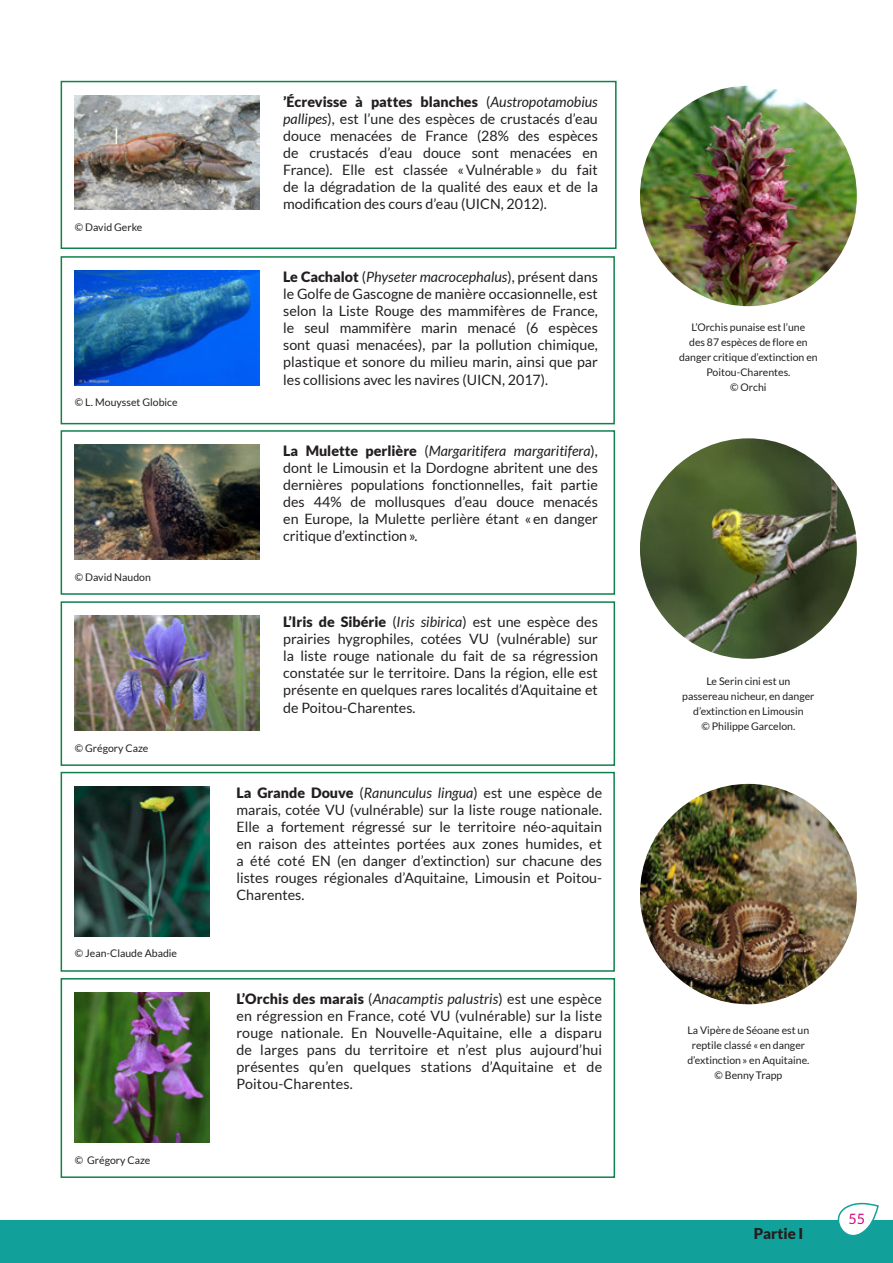
<style>
.page{position:relative;width:893px;height:1263px;background:#fff}
.page>*{position:absolute;margin:0;border:0;box-sizing:border-box;transform-origin:0 0}
.t1{font:900 15px "Lato";color:#231f20}
.t2{font:14.25px/17.1px "Lato";color:#231f20;text-align:justify}
.t3{font:14.25px "Lato";color:#d6017f}
.t4{font:10.5px/15px "Lato";color:#231f20;text-align:center}
.s1{font-weight:900}
.s2{font-style:italic}
</style>
<div class="page">
<div style="left:0;top:1220px;width:893px;height:43px;background:#12a19a"></div>
<svg style="left:837px;top:1202px;width:42px;height:33px"></svg>
<img style="left:640px;top:86px;width:217px;height:220px">
<img style="left:640px;top:438px;width:217px;height:221px">
<img style="left:640px;top:784px;width:217px;height:220px">
<img style="left:75px;top:95px;width:184px;height:115px">
<div style="left:61px;top:81px;width:556px;height:168px;border:2px solid #0f814a"></div>
<img style="left:75px;top:270px;width:184px;height:115px">
<div style="left:61px;top:256px;width:554px;height:168px;border:2px solid #0f814a"></div>
<img style="left:75px;top:444px;width:184px;height:115px">
<div style="left:61px;top:430px;width:554px;height:165px;border:2px solid #0f814a"></div>
<img style="left:75px;top:616px;width:184px;height:114px">
<div style="left:61px;top:601px;width:554px;height:165px;border:2px solid #0f814a"></div>
<img style="left:75px;top:786px;width:134px;height:150px">
<div style="left:61px;top:772px;width:554px;height:200px;border:2px solid #0f814a"></div>
<img style="left:75px;top:992px;width:134px;height:150px">
<div style="left:61px;top:978px;width:554px;height:200px;border:2px solid #0f814a"></div>
<p class="t4" style="left:75px;top:220px;width:69px">© David Gerke</p>
<p class="t4" style="left:75px;top:395px;width:104px">© L. Mouysset Globice</p>
<p class="t4" style="left:75px;top:569px;width:78px">© David Naudon</p>
<p class="t4" style="left:75px;top:740px;width:75px">© Grégory Caze</p>
<p class="t4" style="left:75px;top:946px;width:104px">© Jean-Claude Abadie</p>
<p class="t4" style="left:75px;top:1152px;width:77px">© Grégory Caze</p>
<p class="t2" style="left:283px;top:93px;width:316px"><span class="s1">’Écrevisse à pattes blanches</span> (<span class="s2">Austropotamobius pallipes</span>), est l’une des espèces de crustacés d’eau douce menacées de France (28% des espèces de crustacés d’eau douce sont menacées en France). Elle est classée «Vulnérable» du fait de la dégradation de la qualité des eaux et de la modification des cours d’eau (UICN, 2012).</p>
<p class="t2" style="left:283px;top:268px;width:316px"><span class="s1">Le Cachalot</span> (<span class="s2">Physeter macrocephalus</span>), présent dans le Golfe de Gascogne de manière occasionnelle, est selon la Liste Rouge des mammifères de France, le seul mammifère marin menacé (6 espèces sont quasi menacées), par la pollution chimique, plastique et sonore du milieu marin, ainsi que par les collisions avec les navires (UICN, 2017).</p>
<p class="t2" style="left:283px;top:442px;width:316px"><span class="s1">La Mulette perlière</span> (<span class="s2">Margaritifera margaritifera</span>), dont le Limousin et la Dordogne abritent une des dernières populations fonctionnelles, fait partie des 44% de mollusques d’eau douce menacés en Europe, la Mulette perlière étant «en danger critique d’extinction».</p>
<p class="t2" style="left:283px;top:613px;width:316px"><span class="s1">L’Iris de Sibérie</span> (<span class="s2">Iris sibirica</span>) est une espèce des prairies hygrophiles, cotées VU (vulnérable) sur la liste rouge nationale du fait de sa régression constatée sur le territoire. Dans la région, elle est présente en quelques rares localités d’Aquitaine et de Poitou-Charentes.</p>
<p class="t2" style="left:236px;top:784px;width:367px"><span class="s1">La Grande Douve</span> (<span class="s2">Ranunculus lingua</span>) est une espèce de marais, cotée VU (vulnérable) sur la liste rouge nationale.<br>Elle a fortement régressé sur le territoire néo-aquitain en raison des atteintes portées aux zones humides, et a été coté EN (en danger d’extinction) sur chacune des listes rouges régionales d’Aquitaine, Limousin et Poitou-Charentes.</p>
<p class="t2" style="left:236px;top:990px;width:367px"><span class="s1">L’Orchis des marais</span> (<span class="s2">Anacamptis palustris</span>) est une espèce en régression en France, coté VU (vulnérable) sur la liste rouge nationale. En Nouvelle-Aquitaine, elle a disparu de larges pans du territoire et n’est plus aujourd’hui présentes qu’en quelques stations d’Aquitaine et de Poitou-Charentes.</p>
<p class="t4" style="left:679px;top:320px;width:140px">L’Orchis punaise est l’une<br>des 87 espèces de flore en danger critique d’extinction en<br>Poitou-Charentes.<br>© Orchi</p>
<p class="t4" style="left:682px;top:673px;width:134px">Le Serin cini est un passereau nicheur, en danger d’extinction en Limousin<br>© Philippe Garcelon.</p>
<p class="t4" style="left:687px;top:1022px;width:124px">La Vipère de Séoane est un reptile classé «en danger d’extinction» en Aquitaine. © Benny Trapp</p>
<p class="t1" style="left:754px;top:1225px;width:51px">Partie I</p>
<p class="t3" style="left:849px;top:1211px;width:18px">55</p>
</div>
